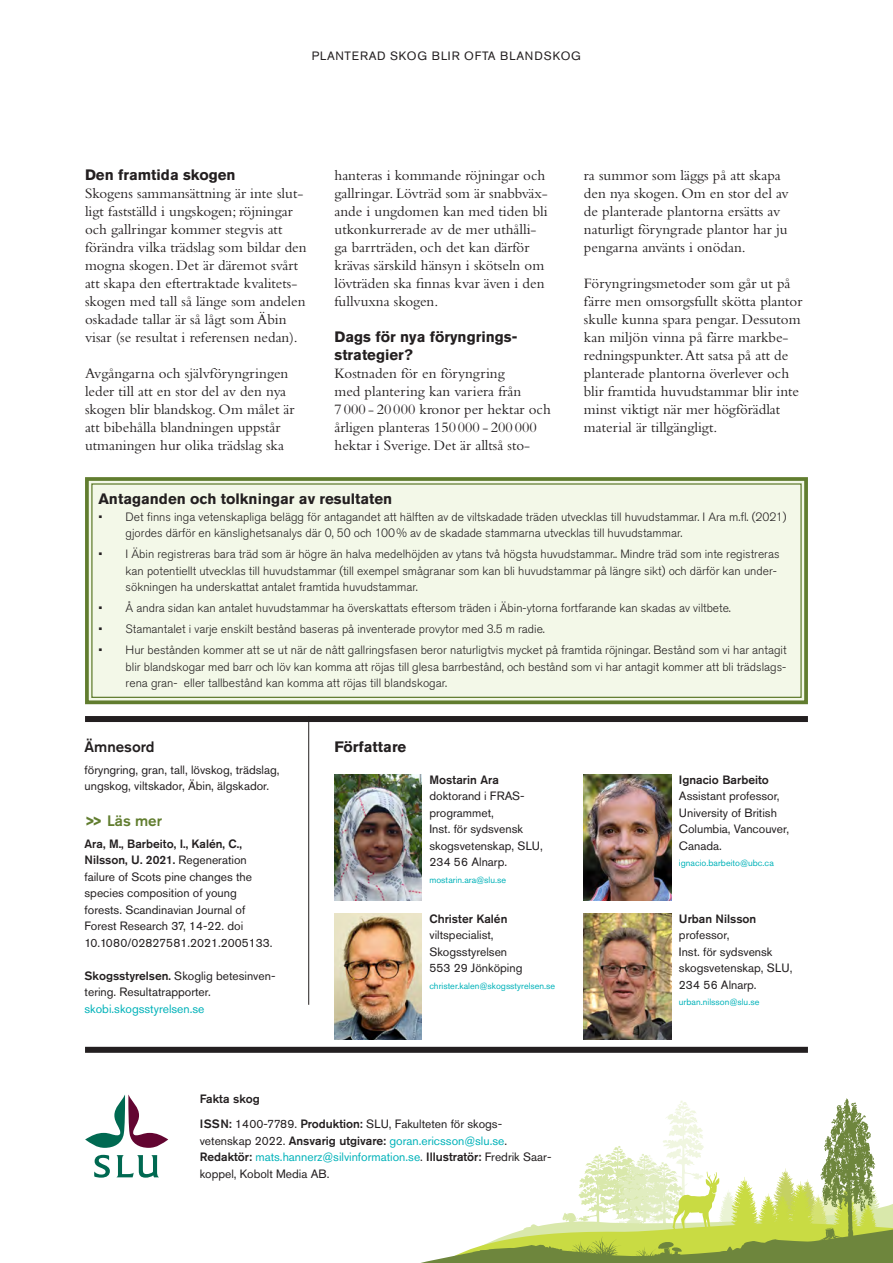
<style>
.page{position:relative;width:893px;height:1263px;background:#fff}
.page>*{position:absolute;margin:0;border:0;box-sizing:border-box;transform-origin:0 0}
.Brödtext{font:15px/18px "Bembo Std";color:#231f20}
.Mellanrubrik_brödtex{font:700 15px/18px "Akzidenz Grotesk Std";color:#231f20}
.Underrubriker_bak{font:700 15px "Akzidenz Grotesk Std";color:#231f20}
.Underrubriker_bak-2{font:500 15px "Akzidenz Grotesk Std";color:#617d2f}
.Underrubriker_bak-3{font:500 15px "Akzidenz Grotesk Std";color:#231f20}
.t1{font:300 12px/16.5px "Akzidenz Grotesk Std";color:#231f20}
.Info_bak{font:12px/16.5px "Akzidenz Grotesk Std";color:#231f20}
.Sidfot_bak{font:12px/16.5px "Akzidenz Grotesk Std";color:#231f20}
.Område_sidhuvud{font:12px "Akzidenz Grotesk Std";letter-spacing:.055em;color:#231f20}
.Info_bak-2{font:500 12px "Akzidenz Grotesk Std";color:#231f20}
.Sidfot_bak-2{font:500 12px "Akzidenz Grotesk Std";color:#231f20}
.Info_bak-3{font:9px "Akzidenz Grotesk Std";color:#00b2b9}
.s1{font-weight:700}
.s2{font-weight:500}
.s3{color:#00b2b9}
</style>
<div class="page">
<svg style="left:85px;top:1095px;width:83px;height:53px"></svg>
<svg style="left:94px;top:1155px;width:16px;height:23px"></svg>
<svg style="left:117px;top:1155px;width:42px;height:23px"></svg>
<svg style="left:421px;top:1098px;width:472px;height:165px"></svg>
<div style="left:85px;top:1047px;width:723px;height:6px;background:#231f20"></div>
<hr style="left:308px;top:716px;width:1px;height:289px;background:#231f20">
<img style="left:584px;top:775px;width:87px;height:125px">
<img style="left:584px;top:914px;width:87px;height:126px">
<img style="left:334px;top:775px;width:88px;height:125px">
<div style="left:85px;top:716px;width:723px;height:6px;background:#231f20"></div>
<img style="left:334px;top:914px;width:88px;height:126px">
<div style="left:85px;top:477px;width:723px;height:228px;background:#f3f8e8"></div>
<div style="left:91px;top:483px;width:711px;height:215px;border:1px solid #617d2f"></div>
<p class="Område_sidhuvud" style="left:312px;top:49px;width:271px">PLANTERAD SKOG BLIR OFTA BLANDSKOG</p>
<p class="Mellanrubrik_brödtex" style="left:85px;top:166px;width:152px">Den framtida skogen</p>
<p class="Brödtext" style="left:85px;top:184px;width:223px">Skogens sammansättning är inte slut&shy;ligt fastställd i ungskogen; röjningar och gallringar kommer stegvis att förändra vilka trädslag som bildar den mogna skogen. Det är däremot svårt att skapa den eftertraktade kvalitets&shy;skogen med tall så länge som andelen oskadade tallar är så lågt som Äbin visar (se resultat i referensen nedan).</p>
<p class="Brödtext" style="left:85px;top:364px;width:211px">Avgångarna och självföryngringen leder till att en stor del av den nya skogen blir blandskog. Om målet är att bibehålla blandningen uppstår utmaningen hur olika trädslag ska</p>
<p class="Brödtext" style="left:334px;top:166px;width:215px">hanteras i kommande röjningar och gallringar. Lövträd som är snabbväx&shy;ande i ungdomen kan med tiden bli utkonkurrerade av de mer uthålli&shy;ga barrträden, och det kan därför krävas särskild hänsyn i skötseln om lövträden ska finnas kvar även i den fullvuxna skogen.</p>
<p class="Mellanrubrik_brödtex" style="left:334px;top:328px;width:184px">Dags för nya föryngrings&shy;strategier?</p>
<p class="Brödtext" style="left:334px;top:364px;width:218px">Kostnaden för en föryngring<br>med plantering kan variera från<br>7 000 - 20 000 kronor per hektar och årligen planteras 150 000 - 200 000 hektar i Sverige. Det är alltså sto-</p>
<p class="Brödtext" style="left:584px;top:166px;width:206px">ra summor som läggs på att skapa den nya skogen. Om en stor del av de planterade plantorna ersätts av naturligt föryngrade plantor har ju pengarna använts i onödan.</p>
<p class="Brödtext" style="left:584px;top:274px;width:220px">Föryngringsmetoder som går ut på färre men omsorgsfullt skötta plantor skulle kunna spara pengar. Dessutom kan miljön vinna på färre markbe&shy;redningspunkter. Att satsa på att de planterade plantorna överlever och blir framtida huvudstammar blir inte minst viktigt när mer högförädlat material är tillgängligt.</p>
<p class="Mellanrubrik_brödtex" style="left:99px;top:490px;width:295px">Antaganden och tolkningar av resultaten</p>
<p class="t1" style="left:126px;top:508px;width:662px;text-indent:-27px">• Det finns inga vetenskapliga belägg för antagandet att hälften av de viltskadade träden utvecklas till huvudstammar. I Ara m.fl. (2021) gjordes därför en känslighetsanalys där 0, 50 och 100% av de skadade stammarna utvecklas till huvudstammar.</p>
<p class="t1" style="left:126px;top:546px;width:655px;text-indent:-27px">• I Äbin registreras bara träd som är högre än halva medelhöjden av ytans två högsta huvudstammar.. Mindre träd som inte registreras kan potentiellt utvecklas till huvudstammar (till exempel smågranar som kan bli huvudstammar på längre sikt) och därför kan under&shy;sökningen ha underskattat antalet framtida huvudstammar.</p>
<p class="t1" style="left:99px;top:600px;width:634px">• Å andra sidan kan antalet huvudstammar ha överskattats eftersom träden i Äbin-ytorna fortfarande kan skadas av viltbete.</p>
<p class="t1" style="left:99px;top:621px;width:448px">• Stamantalet i varje enskilt bestånd baseras på inventerade provytor med 3.5 m radie.</p>
<p class="t1" style="left:126px;top:642px;width:662px;text-align:justify;text-indent:-27px">• Hur bestånden kommer att se ut när de nått gallringsfasen beror naturligtvis mycket på framtida röjningar. Bestånd som vi har antagit blir blandskogar med barr och löv kan komma att röjas till glesa barrbestånd, och bestånd som vi har antagit kommer att bli trädslags&shy;rena gran- eller tallbestånd kan komma att röjas till blandskogar.</p>
<p class="Underrubriker_bak-3" style="left:85px;top:737px;width:71px">Ämnesord</p>
<p class="Underrubriker_bak" style="left:334px;top:738px;width:73px">Författare</p>
<p class="Info_bak" style="left:85px;top:761px;width:196px">föryngring, gran, tall, lövskog, trädslag, ungskog, viltskador, Äbin, älgskador.</p>
<p class="Underrubriker_bak-2" style="left:85px;top:811px;width:79px"><span class="s1">&gt;&gt;</span> Läs mer</p>
<p class="Info_bak" style="left:85px;top:835px;width:189px"><span class="s2">Ara, M., Barbeito, I., Kalén, C.,<br>Nilsson, U. 2021.</span> Regeneration failure of Scots pine changes the species composition of young forests. Scandinavian Journal of<br>Forest Research 37, 14-22. doi<br>10.1080/02827581.2021.2005133.</p>
<p class="Info_bak" style="left:85px;top:967px;width:192px"><span class="s2">Skogsstyrelsen.</span> Skoglig betesinven&shy;tering. Resultatrapporter. <span class="s3">skobi.skogsstyrelsen.se</span></p>
<p class="Info_bak" style="left:429px;top:771px;width:97px"><span class="s2">Mostarin Ara </span>doktorand i FRAS&shy;programmet,</p>
<p class="Info_bak" style="left:429px;top:821px;width:115px">Inst. för sydsvensk skogsvetenskap, SLU,<br>234 56 Alnarp.</p>
<p class="Info_bak-3" style="left:429px;top:874px;width:78px">mostarin.ara@slu.se</p>
<p class="Info_bak" style="left:429px;top:910px;width:94px"><span class="s2">Christer Kalén </span>viltspecialist,<br>Skogsstyrelsen<br>553 29 Jönköping</p>
<p class="Info_bak-3" style="left:429px;top:980px;width:127px">christer.kalen@skogsstyrelsen.se</p>
<p class="Sidfot_bak-2" style="left:200px;top:1092px;width:62px">Fakta skog</p>
<p class="Sidfot_bak" style="left:200px;top:1116px;width:353px"><span class="s2">ISSN:</span> 1400-7789. <span class="s2">Produktion:</span> SLU, Fakulteten för skogs&shy;vetenskap 2022. <span class="s2">Ansvarig utgivare:</span> <span class="s3">goran.ericsson@slu.se</span>.<br><span class="s2">Redaktör:</span> <span class="s3">mats.hannerz@silvinformation.se</span>. <span class="s2">Illustratör:</span> Fredrik Saar&shy;koppel, Kobolt Media AB.</p>
<p class="Info_bak-2" style="left:679px;top:772px;width:91px">Ignacio Barbeito</p>
<p class="Info_bak" style="left:679px;top:788px;width:112px">Assistant professor,<br>University of British<br>Columbia, Vancouver,<br>Canada.</p>
<p class="Info_bak-3" style="left:679px;top:858px;width:96px">ignacio.barbeito@ubc.ca</p>
<p class="Info_bak" style="left:679px;top:910px;width:115px"><span class="s2">Urban Nilsson </span>professor,<br>Inst. för sydsvensk skogsvetenskap, SLU,<br>234 56 Alnarp.</p>
<p class="Info_bak-3" style="left:679px;top:997px;width:82px">urban.nilsson@slu.se</p>
</div>
